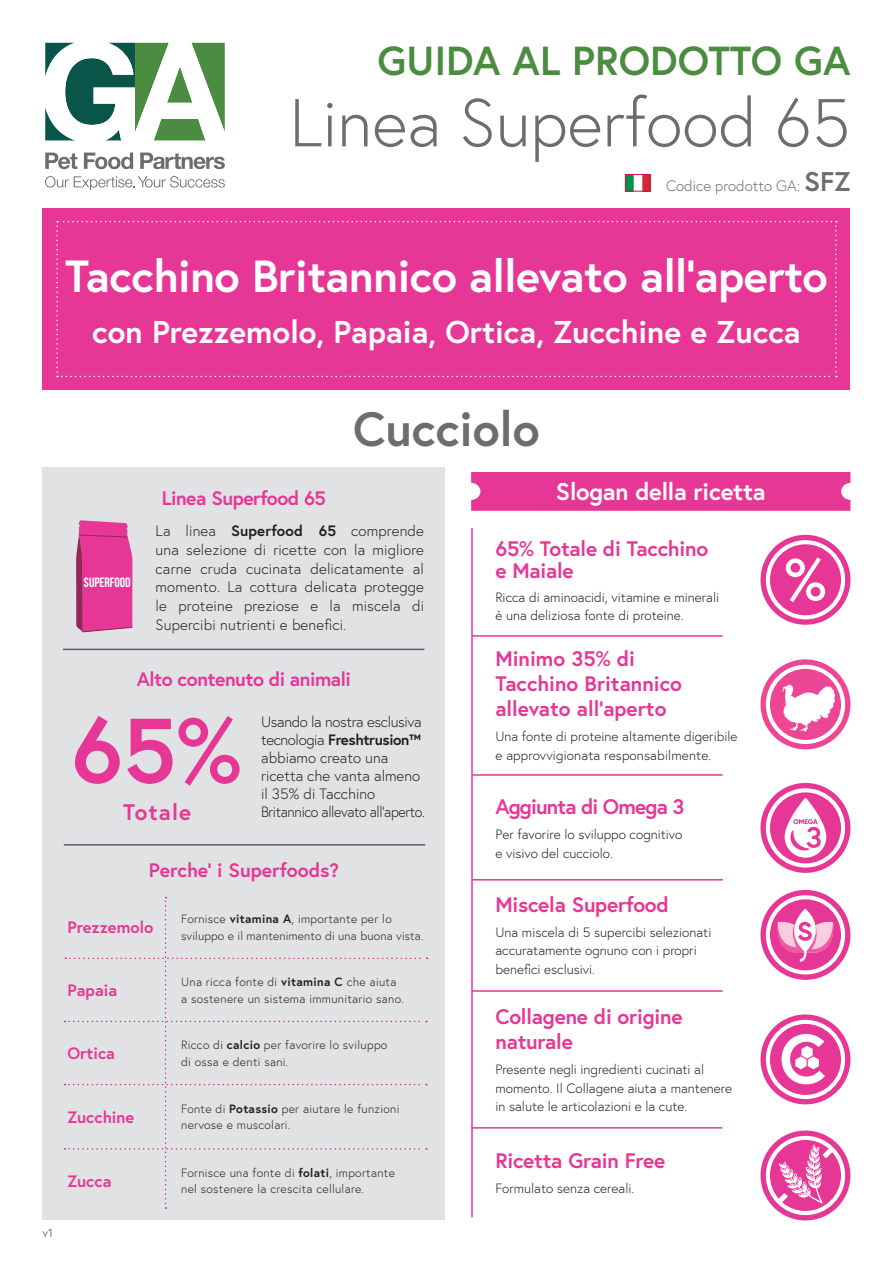
<style>
.page{position:relative;width:893px;height:1263px;background:#fff}
.page>*{position:absolute;margin:0;border:0;box-sizing:border-box;transform-origin:0 0}
.t1{font:700 91.5px "Europa";color:#e63796}
.t2{font:300 67.5px "Europa";color:#6c6d70}
.t3{font:700 48px "Europa";color:#6c6d70}
.t4{font:700 45px "Europa";letter-spacing:-.01em;color:#fff}
.t5{font:700 40.5px "Europa";color:#4b8d40}
.t6{font:700 31.5px "Europa";color:#fff}
.t7{font:700 24px "Europa";letter-spacing:-.01em;color:#fff}
.t8{font:700 22.5px "Europa";letter-spacing:.05em;color:#e63796}
.t9{font:700 21px/25.2px "Europa";letter-spacing:-.01em;color:#e63796}
.t10{font:700 21px "Europa";letter-spacing:-.04em;color:#e63796}
.t11{font:700 19.5px "Europa";letter-spacing:-.025em;color:#e63796}
.t12{font:700 19.5px "Europa";color:#e63796}
.t13{font:700 16.5px "Europa";color:#e63796}
.t14{font:300 15px/18.8px "Europa";color:#231f20;text-align:justify}
.t15{font:300 15px/18px "Europa";letter-spacing:-.025em;color:#231f20}
.t16{font:300 15px "Europa";color:#6c6d70}
.t17{font:300 13.5px/18.8px "Europa";color:#231f20}
.t18{font:13.5px "Bebas Neue";color:#fff}
.t19{font:300 12px/16.5px "Europa";letter-spacing:.025em;color:#231f20}
.t20{font:12px "Europa";color:#808285}
.s1{font-weight:700;font-size:27px}
.s2{font-weight:700}
</style>
<div class="page">
<div style="left:43px;top:467px;width:402px;height:752px;background:#e1e2e4"></div>
<svg style="left:45px;top:153px;width:32px;height:16px"></svg>
<svg style="left:84px;top:153px;width:49px;height:16px"></svg>
<svg style="left:140px;top:153px;width:85px;height:16px"></svg>
<svg style="left:45px;top:43px;width:180px;height:97px"></svg>
<svg style="left:45px;top:176px;width:180px;height:14px"></svg>
<div style="left:43px;top:208px;width:807px;height:182px;background:#e63796"></div>
<svg style="left:56px;top:221px;width:781px;height:156px"></svg>
<hr style="left:471px;top:528px;width:2px;height:689px;background:#e63796">
<div style="left:471px;top:472px;width:379px;height:39px;background:#e63796"></div>
<svg style="left:65px;top:897px;width:363px;height:312px"></svg>
<hr style="left:472px;top:774px;width:251px;height:2px;background:#e63796">
<hr style="left:472px;top:990px;width:251px;height:2px;background:#e63796">
<hr style="left:472px;top:879px;width:251px;height:1px;background:#e63796">
<hr style="left:471px;top:1127px;width:251px;height:1px;background:#e63796">
<div style="left:760px;top:890px;width:90px;height:90px;background:#e63796;border-radius:50%"></div>
<svg style="left:766px;top:895px;width:79px;height:79px"></svg>
<div style="left:760px;top:1014px;width:90px;height:90px;background:#e63796;border-radius:50%"></div>
<svg style="left:766px;top:1020px;width:79px;height:79px"></svg>
<div style="left:760px;top:1130px;width:90px;height:90px;background:#e63796;border-radius:50%"></div>
<svg style="left:766px;top:1136px;width:79px;height:79px"></svg>
<div style="left:760px;top:783px;width:90px;height:90px;background:#e63796;border-radius:50%"></div>
<svg style="left:766px;top:788px;width:79px;height:79px"></svg>
<img style="left:627px;top:176px;width:21px;height:13px">
<div style="left:625px;top:174px;width:25px;height:17px;border:1px solid #d11247"></div>
<div style="left:760px;top:535px;width:90px;height:90px;background:#e63796;border-radius:50%"></div>
<svg style="left:766px;top:540px;width:79px;height:79px"></svg>
<hr style="left:472px;top:635px;width:251px;height:2px;background:#e63796">
<div style="left:760px;top:659px;width:90px;height:90px;background:#ed4695;border-radius:50%"></div>
<svg style="left:766px;top:665px;width:79px;height:79px"></svg>
<hr style="left:63px;top:649px;width:361px;height:1px;background:#6c6d70">
<hr style="left:64px;top:844px;width:361px;height:2px;background:#6c6d70">
<svg style="left:76px;top:520px;width:57px;height:112px;background:#dd4296"></svg>
<h3 class="t5" style="left:378px;top:33px;width:474px">GUIDA AL PRODOTTO GA</h3>
<h2 class="t2" style="left:289px;top:81px;width:563px">Linea Superfood 65</h2>
<p class="t16" style="left:666px;top:177px;width:186px">Codice prodotto GA: <span class="s1">SFZ</span></p>
<h3 class="t4" style="left:65px;top:246px;width:764px">Tacchino Britannico allevato all'aperto</h3>
<h3 class="t6" style="left:92px;top:311px;width:710px">con Prezzemolo, Papaia, Ortica, Zucchine e Zucca</h3>
<p class="t20" style="left:43px;top:1225px;width:12px">v1</p>
<h3 class="t3" style="left:353px;top:396px;width:188px">Cucciolo</h3>
<h3 class="t11" style="left:162px;top:485px;width:166px">Linea Superfood 65</h3>
<p class="t14" style="left:156px;top:521px;width:270px">La linea <span class="s2">Superfood 65</span> comprende una selezione di ricette con la migliore carne cruda cucinata delicatamente al momento. La cottura delicata protegge le proteine preziose e la miscela di Supercibi nutrienti e benefici.</p>
<h3 class="t11" style="left:137px;top:666px;width:216px">Alto contenuto di animali</h3>
<p class="t18" style="left:84px;top:574px;width:48px">SUPERFOOD</p>
<h1 class="t1" style="left:71px;top:688px;width:172px">65%</h1>
<h3 class="t8" style="left:123px;top:797px;width:70px">Totale</h3>
<p class="t15" style="left:261px;top:712px;width:166px">Usando la nostra esclusiva tecnologia <span class="s2">Freshtrusion™ </span>abbiamo creato una ricetta che vanta almeno il 35% di Tacchino<br>Britannico allevato all'aperto.</p>
<h3 class="t12" style="left:149px;top:857px;width:192px">Perche' i Superfoods?</h3>
<p class="t13" style="left:67px;top:915px;width:88px">Prezzemolo</p>
<p class="t13" style="left:67px;top:979px;width:51px">Papaia</p>
<p class="t13" style="left:67px;top:1042px;width:49px">Ortica</p>
<p class="t13" style="left:67px;top:1105px;width:68px">Zucchine</p>
<p class="t13" style="left:67px;top:1170px;width:46px">Zucca</p>
<p class="t19" style="left:181px;top:910px;width:244px">Fornisce <span class="s2">vitamina A</span>, importante per lo sviluppo e il mantenimento di una buona vista.</p>
<p class="t19" style="left:181px;top:974px;width:224px">Una ricca fonte di <span class="s2">vitamina C</span> che aiuta a sostenere un sistema immunitario sano.</p>
<p class="t19" style="left:181px;top:1037px;width:208px">Ricco di <span class="s2">calcio</span> per favorire lo sviluppo di ossa e denti sani.</p>
<p class="t19" style="left:181px;top:1100px;width:220px">Fonte di <span class="s2">Potassio</span> per aiutare le funzioni nervose e muscolari.</p>
<p class="t19" style="left:181px;top:1164px;width:215px">Fornisce una fonte di <span class="s2">folati</span>, importante nel sostenere la crescita cellulare.</p>
<h3 class="t7" style="left:586px;top:475px;width:151px">Recipe Claims</h3>
<h3 class="t7" style="left:556px;top:476px;width:211px">Slogan della ricetta</h3>
<h3 class="t9" style="left:495px;top:536px;width:214px;line-height:22.5px">65% Totale di Tacchino e Maiale</h3>
<p class="t17" style="left:495px;top:588px;width:225px;line-height:18px">Ricca di aminoacidi, vitamine e minerali è una deliziosa fonte di proteine.</p>
<h3 class="t9" style="left:495px;top:645px;width:188px">Minimo 35% di<br>Tacchino Britannico allevato all'aperto</h3>
<p class="t17" style="left:495px;top:726px;width:244px">Una fonte di proteine altamente digeribile e approvvigionata responsabilmente.</p>
<h3 class="t10" style="left:495px;top:793px;width:191px">Aggiunta di Omega 3</h3>
<p class="t17" style="left:495px;top:825px;width:188px">Per favorire lo sviluppo cognitivo e visivo del cucciolo.</p>
<h3 class="t9" style="left:495px;top:891px;width:175px">Miscela Superfood</h3>
<p class="t17" style="left:495px;top:922px;width:217px">Una miscela di 5 supercibi selezionati accuratamente ognuno con i propri benefici esclusivi.</p>
<h3 class="t9" style="left:495px;top:1003px;width:189px">Collagene di origine naturale</h3>
<p class="t17" style="left:495px;top:1059px;width:238px">Presente negli ingredienti cucinati al momento. Il Collagene aiuta a mantenere in salute le articolazioni e la cute.</p>
<h3 class="t9" style="left:495px;top:1147px;width:171px">Ricetta Grain Free</h3>
<p class="t17" style="left:495px;top:1178px;width:140px">Formulato senza cereali.</p>
</div>
